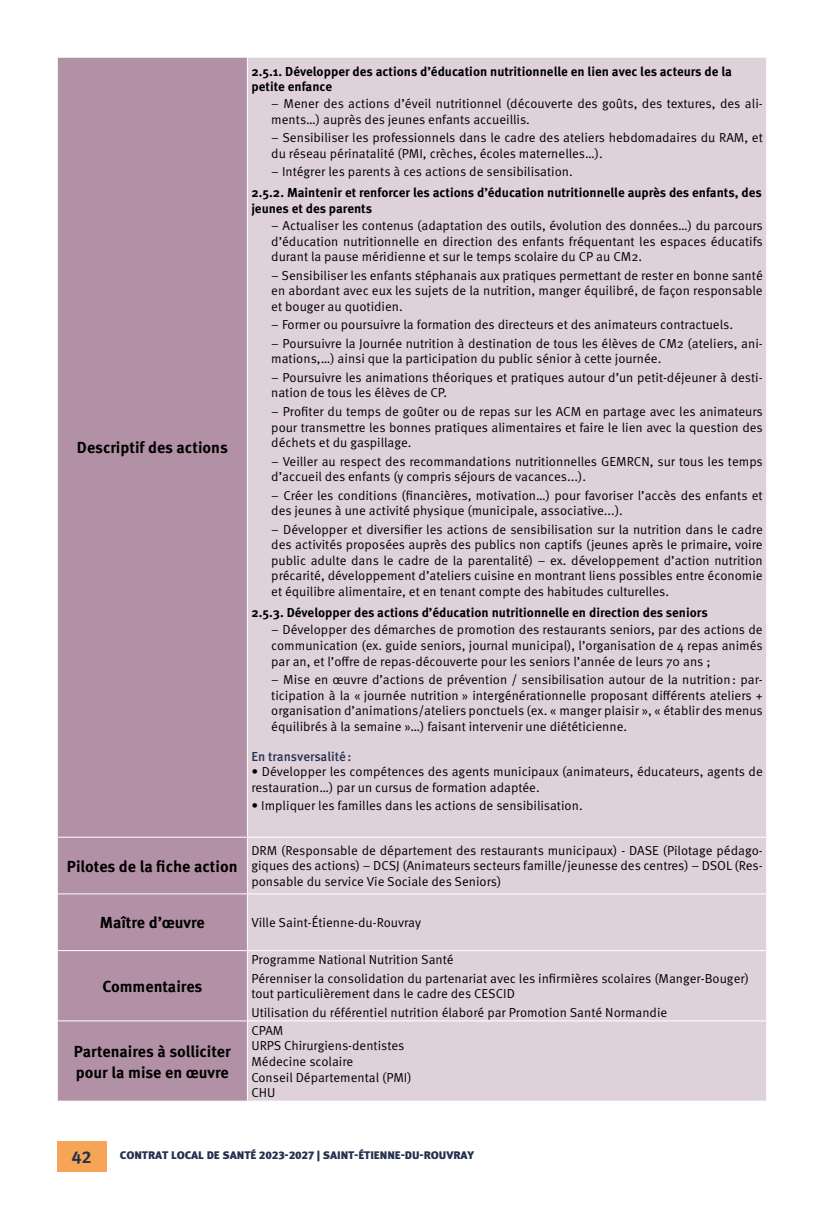
<style>
.page{position:relative;width:823px;height:1205px;background:#fff}
.page>*{position:absolute;margin:0;border:0;box-sizing:border-box;transform-origin:0 0}
.t1{font:700 17px "Meta Pro";color:#24314e;scale:1.06 1}
.t2{font:700 16px/21px "Meta Pro";color:#000}
.t3{font:13px/15.6px "Meta Pro Norm";color:#000}
.t4{font:700 13px/15.6px "Meta Pro";color:#000}
.t5{font:500 13px "Meta Pro";letter-spacing:-.005em;color:#24314e}
.t6{font:900 11px "Meta Pro";letter-spacing:-.005em;color:#24314e;scale:1.06 1}
</style>
<div class="page">
<div style="left:57px;top:1141px;width:50px;height:30px;background:#f5a555"></div>
<div style="left:58px;top:58px;width:189px;height:1042px;background:#b290a5"></div>
<div style="left:248px;top:58px;width:517px;height:1042px;background:#dfd1da"></div>
<hr style="left:57px;top:837px;width:190px;height:1px;background:#fff">
<hr style="left:247px;top:837px;width:519px;height:1px;background:#fff">
<hr style="left:57px;top:893px;width:190px;height:1px;background:#fff">
<hr style="left:247px;top:893px;width:519px;height:1px;background:#fff">
<hr style="left:57px;top:950px;width:190px;height:1px;background:#fff">
<hr style="left:247px;top:950px;width:519px;height:1px;background:#fff">
<hr style="left:57px;top:1020px;width:190px;height:1px;background:#fff">
<hr style="left:247px;top:1020px;width:519px;height:1px;background:#fff">
<p class="t2" style="left:77px;top:436px;width:152px">Descriptif des actions</p>
<p class="t2" style="left:67px;top:854px;width:172px">Pilotes de la fiche action</p>
<p class="t4" style="left:251px;top:62px;width:481px">2.5.1. Développer des actions d’éducation nutritionnelle en lien avec les acteurs de la petite enfance</p>
<p class="t3" style="left:271px;top:95px;width:492px">– Mener des actions d’éveil nutritionnel (découverte des goûts, des textures, des ali&shy;ments…) auprès des jeunes enfants accueillis.</p>
<p class="t3" style="left:271px;top:129px;width:492px">– Sensibiliser les professionnels dans le cadre des ateliers hebdomadaires du RAM, et du réseau périnatalité (PMI, crèches, écoles maternelles…).</p>
<p class="t3" style="left:271px;top:163px;width:303px">– Intégrer les parents à ces actions de sensibilisation.</p>
<p class="t4" style="left:251px;top:184px;width:511px">2.5.2. Maintenir et renforcer les actions d’éducation nutritionnelle auprès des enfants, des jeunes et des parents</p>
<p class="t3" style="left:271px;top:217px;width:493px;text-align:justify">– Actualiser les contenus (adaptation des outils, évolution des données…) du parcours d’éducation nutritionnelle en direction des enfants fréquentant les espaces éducatifs durant la pause méridienne et sur le temps scolaire du CP au CM2.</p>
<p class="t3" style="left:271px;top:267px;width:492px;text-align:justify">– Sensibiliser les enfants stéphanais aux pratiques permettant de rester en bonne santé en abordant avec eux les sujets de la nutrition, manger équilibré, de façon responsable et bouger au quotidien.</p>
<p class="t3" style="left:271px;top:316px;width:463px">– Former ou poursuivre la formation des directeurs et des animateurs contractuels.</p>
<p class="t3" style="left:271px;top:335px;width:492px">– Poursuivre la Journée nutrition à destination de tous les élèves de CM2 (ateliers, ani&shy;mations,…) ainsi que la participation du public sénior à cette journée.</p>
<p class="t3" style="left:271px;top:369px;width:492px">– Poursuivre les animations théoriques et pratiques autour d’un petit-déjeuner à desti&shy;nation de tous les élèves de CP.</p>
<p class="t3" style="left:271px;top:403px;width:492px;text-align:justify">– Profiter du temps de goûter ou de repas sur les ACM en partage avec les animateurs pour transmettre les bonnes pratiques alimentaires et faire le lien avec la question des déchets et du gaspillage.</p>
<p class="t3" style="left:271px;top:452px;width:493px">– Veiller au respect des recommandations nutritionnelles GEMRCN, sur tous les temps d’accueil des enfants (y compris séjours de vacances...).</p>
<p class="t3" style="left:271px;top:486px;width:492px">– Créer les conditions (financières, motivation…) pour favoriser l’accès des enfants et des jeunes à une activité physique (municipale, associative...).</p>
<p class="t3" style="left:271px;top:520px;width:492px;text-align:justify">– Développer et diversifier les actions de sensibilisation sur la nutrition dans le cadre des activités proposées auprès des publics non captifs (jeunes après le primaire, voire public adulte dans le cadre de la parentalité) – ex. développement d’action nutrition précarité, développement d’ateliers cuisine en montrant liens possibles entre économie et équilibre alimentaire, et en tenant compte des habitudes culturelles.</p>
<p class="t4" style="left:251px;top:604px;width:457px">2.5.3. Développer des actions d’éducation nutritionnelle en direction des seniors</p>
<p class="t3" style="left:271px;top:621px;width:493px;text-align:justify">– Développer des démarches de promotion des restaurants seniors, par des actions de communication (ex. guide seniors, journal municipal), l’organisation de 4 repas animés par an, et l’offre de repas-découverte pour les seniors l’année de leurs 70 ans ;</p>
<p class="t3" style="left:271px;top:671px;width:493px;text-align:justify">– Mise en œuvre d’actions de prévention / sensibilisation autour de la nutrition: par&shy;ticipation à la « journée nutrition » intergénérationnelle proposant différents ateliers + organisation d’animations/ateliers ponctuels (ex. « manger plaisir », « établir des menus équilibrés à la semaine »…) faisant intervenir une diététicienne.</p>
<p class="t5" style="left:251px;top:746px;width:101px">En transversalité:</p>
<p class="t3" style="left:251px;top:763px;width:512px">• Développer les compétences des agents municipaux (animateurs, éducateurs, agents de restauration…) par un cursus de formation adaptée.</p>
<p class="t3" style="left:251px;top:797px;width:332px">• Impliquer les familles dans les actions de sensibilisation.</p>
<p class="t3" style="left:251px;top:842px;width:512px;text-align:justify">DRM (Responsable de département des restaurants municipaux) - DASE (Pilotage pédago&shy;giques des actions) – DCSJ (Animateurs secteurs famille/jeunesse des centres) – DSOL (Res&shy;ponsable du service Vie Sociale des Seniors)</p>
<p class="t2" style="left:100px;top:911px;width:106px">Maître d’œuvre</p>
<p class="t3" style="left:251px;top:914px;width:171px">Ville Saint-Étienne-du-Rouvray</p>
<p class="t2" style="left:102px;top:974px;width:101px">Commentaires</p>
<p class="t2" style="left:74px;top:1039px;width:158px">Partenaires à solliciter pour la mise en œuvre</p>
<p class="t3" style="left:251px;top:950px;width:498px;line-height:18.4px">Programme National Nutrition Santé<br>Pérenniser la consolidation du partenariat avec les infirmières scolaires (Manger-Bouger)</p>
<p class="t3" style="left:251px;top:984px;width:417px;line-height:18.4px">tout particulièrement dans le cadre des CESCID<br>Utilisation du référentiel nutrition élaboré par Promotion Santé Normandie</p>
<p class="t3" style="left:251px;top:1021px;width:162px">CPAM<br>URPS Chirurgiens-dentistes<br>Médecine scolaire<br>Conseil Départemental (PMI)<br>CHU</p>
<h1 class="t1" style="left:72px;top:1143px;width:20px">42</h1>
<p class="t6" style="left:120px;top:1147px;width:336px">CONTRAT LOCAL DE SANTÉ 2023-2027 | SAINT-ÉTIENNE-DU-ROUVRAY</p>
</div>
